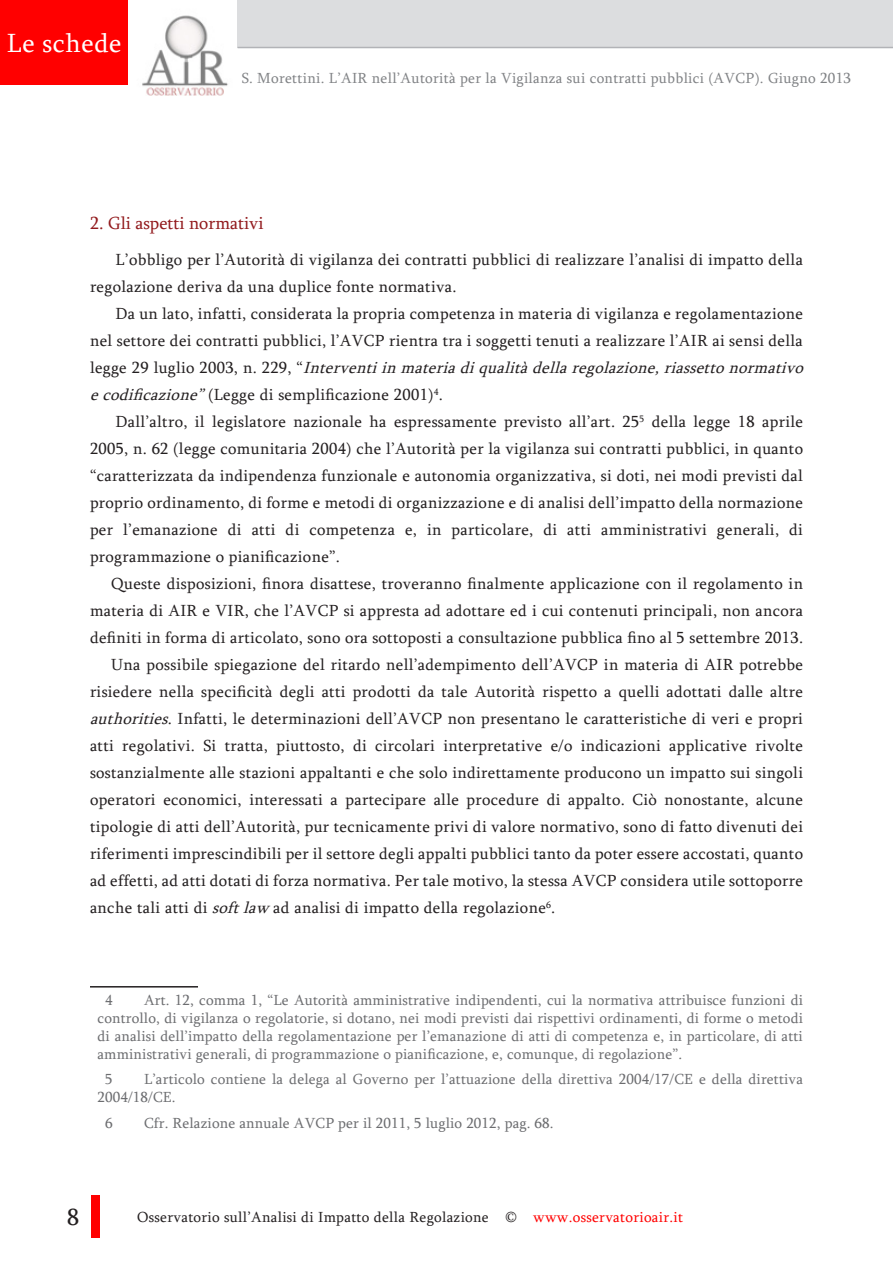
<style>
.page{position:relative;width:893px;height:1263px;background:#fff}
.page>*{position:absolute;margin:0;border:0;box-sizing:border-box;transform-origin:0 0}
.t1{font:27px "Sylfaen";letter-spacing:.02em;color:#fff}
.t2{font:24px "Sylfaen";color:#231f20}
.Titoli_Paragrafi{font:18px "Sylfaen";color:#921a1d}
.t3{font:16.5px/27px "Sylfaen";letter-spacing:.02em;color:#231f20;text-align:justify}
.Note_testo{font:15px/18px "Sylfaen";letter-spacing:.01em;color:#6c6d70;text-align:justify}
.Titolo_prima{font:15px "Sylfaen";letter-spacing:.02em;color:#808285}
.t4{font:15px "Sylfaen";letter-spacing:.02em;color:#231f20}
.s1{font-style:italic}
.s2{color:#f00}
</style>
<div class="page">
<div style="left:0;top:0;width:128px;height:84px;background:#f00"></div>
<img style="left:142px;top:0;width:96px;height:96px">
<img style="left:91px;top:1195px;width:9px;height:42px">
<div style="left:238px;top:0;width:655px;height:48px;background:#dcdddf"></div>
<hr style="left:238px;top:47px;width:655px;height:1px;background:#b2b3b7">
<hr style="left:90px;top:986px;width:108px;height:1px;background:#231f20">
<p class="t1" style="left:7px;top:25px;width:116px">Le schede</p>
<p class="Titolo_prima" style="left:242px;top:68px;width:611px">S. Morettini. L’AIR nell’Autorità per la Vigilanza sui contratti pubblici (AVCP). Giugno 2013</p>
<p class="Titoli_Paragrafi" style="left:90px;top:211px;width:175px">2. Gli aspetti normativi</p>
<p class="t3" style="left:90px;top:246px;width:714px;text-indent:26px">L’obbligo per l’Autorità di vigilanza dei contratti pubblici di realizzare l’analisi di impatto della regolazione deriva da una duplice fonte normativa.</p>
<p class="t3" style="left:90px;top:300px;width:720px;text-align:left;text-indent:26px">Da un lato, infatti, considerata la propria competenza in materia di vigilanza e regolamentazione nel settore dei contratti pubblici, l’AVCP rientra tra i soggetti tenuti a realizzare l’AIR ai sensi della l e g g e 2 9 l u g l i o 2 0 0 3 , n . 2 2 9 , “ <span class="s1">Interventiinmateriadiqualitàdellaregolazione,riassettonormativo ecodificazione”</span>(Legge di semplificazione 2001)<sup>4</sup>.</p>
<p class="t3" style="left:90px;top:408px;width:715px;text-indent:26px">Dall’altro, il legislatore nazionale ha espressamente previsto all’art. 25<sup>5</sup> della legge 18 aprile 2005, n. 62 (legge comunitaria 2004) che l’Autorità per la vigilanza sui contratti pubblici, in quanto “caratterizzata da indipendenza funzionale e autonomia organizzativa, si doti, nei modi previsti dal proprio ordinamento, di forme e metodi di organizzazione e di analisi dell’impatto della normazione per l’emanazione di atti di competenza e, in particolare, di atti amministrativi generali, di programmazione o pianificazione”.</p>
<p class="t3" style="left:90px;top:570px;width:715px;text-indent:21px">Queste disposizioni, finora disattese, troveranno finalmente applicazione con il regolamento in materia di AIR e VIR, che l’AVCP si appresta ad adottare ed i cui contenuti principali, non ancora definiti in forma di articolato, sono ora sottoposti a consultazione pubblica fino al 5 settembre 2013.</p>
<p class="t3" style="left:90px;top:651px;width:715px;text-indent:21px">Una possibile spiegazione del ritardo nell’adempimento dell’AVCP in materia di AIR potrebbe risiedere nella specificità degli atti prodotti da tale Autorità rispetto a quelli adottati dalle altre <span class="s1">authorities</span>. Infatti, le determinazioni dell’AVCP non presentano le caratteristiche di veri e propri atti regolativi. Si tratta, piuttosto, di circolari interpretative e/o indicazioni applicative rivolte sostanzialmente alle stazioni appaltanti e che solo indirettamente producono un impatto sui singoli operatori economici, interessati a partecipare alle procedure di appalto. Ciò nonostante, alcune tipologie di atti dell’Autorità, pur tecnicamente privi di valore normativo, sono di fatto divenuti dei riferimenti imprescindibili per il settore degli appalti pubblici tanto da poter essere accostati, quanto ad effetti, ad atti dotati di forza normativa. Per tale motivo, la stessa AVCP considera utile sottoporre anche tali atti di <span class="s1">softlaw</span> ad analisi di impatto della regolazione<sup>6</sup>.</p>
<p class="Note_testo" style="left:98px;top:990px;width:707px;text-indent:46px">Art. 12, comma 1, “Le Autorità amministrative indipendenti, cui la normativa attribuisce funzioni di controllo, di vigilanza o regolatorie, si dotano, nei modi previsti dai rispettivi ordinamenti, di forme o metodi di analisi dell’impatto della regolamentazione per l’emanazione di atti di competenza e, in particolare, di atti amministrativi generali, di programmazione o pianificazione, e, comunque, di regolazione”.</p>
<p class="Note_testo" style="left:105px;top:1070px;width:9px">5</p>
<p class="Note_testo" style="left:105px;top:990px;width:9px">4</p>
<p class="Note_testo" style="left:98px;top:1070px;width:707px;text-indent:46px">L’articolo contiene la delega al Governo per l’attuazione della direttiva 2004/17/CE e della direttiva<br>2004/18/CE.</p>
<p class="Note_testo" style="left:105px;top:1113px;width:9px">6</p>
<p class="Note_testo" style="left:144px;top:1113px;width:411px">Cfr. Relazione annuale AVCP per il 2011, 5 luglio 2012, pag. 68.</p>
<p class="t2" style="left:67px;top:1201px;width:13px">8</p>
<p class="t4" style="left:137px;top:1207px;width:547px">Osservatorio sull’Analisi di Impatto della Regolazione © <span class="s2">www.osservatorioair.it</span></p>
</div>
